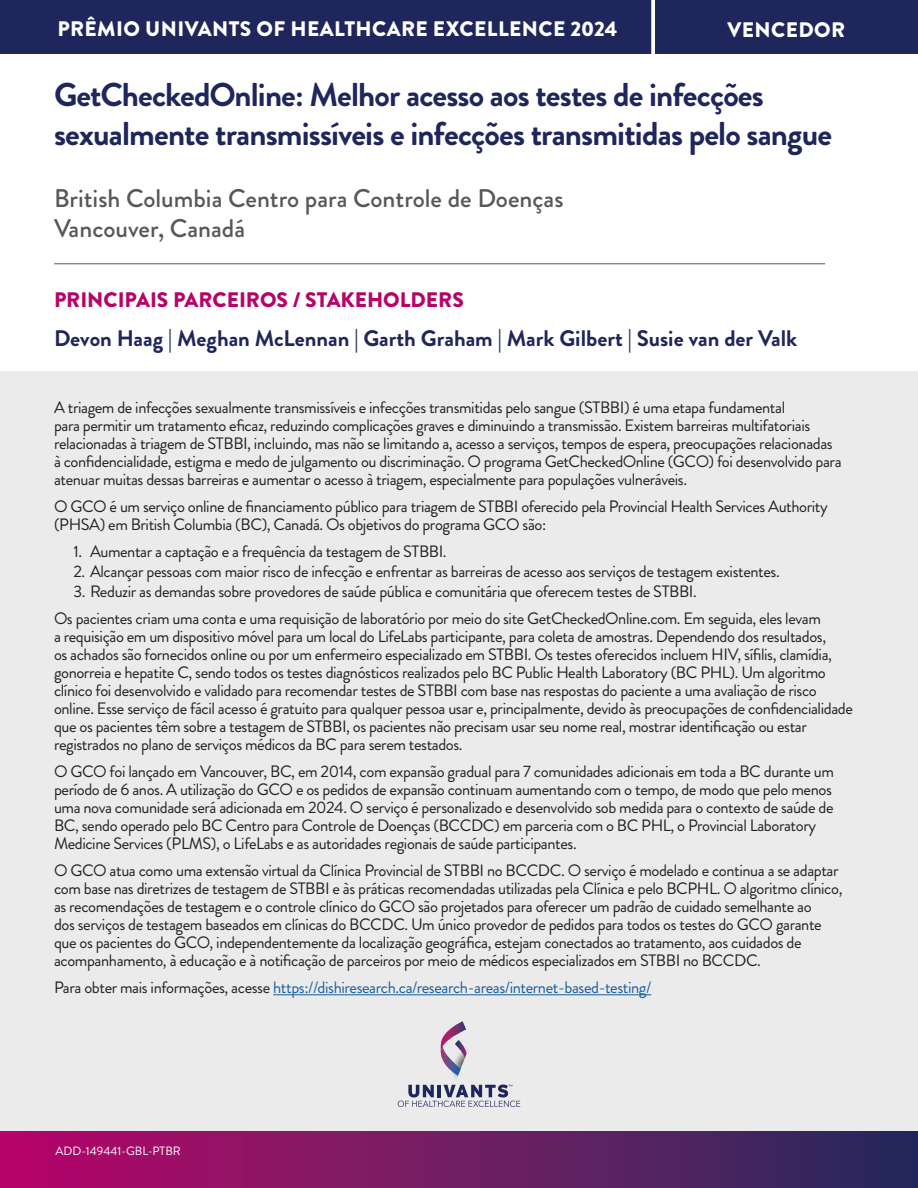
<style>
.page{position:relative;width:918px;height:1188px;background:#fff}
.page>*{position:absolute;margin:0;border:0;box-sizing:border-box;transform-origin:0 0}
.Page_1_Header{font:700 33px/39.6px "Brandon Grotesque";letter-spacing:-.025em;color:#1f265b}
.Page_1_Subhead{font:500 25.5px "Brandon Grotesque";color:#57585a}
.Page_1_Key_Partners{font:700 22.5px "Brandon Grotesque";color:#1f265b}
.t1{font:900 21px "Brandon Grotesque";letter-spacing:.02em;color:#fff}
.Page_1_Key_Partners_Header{font:900 21px "Brandon Grotesque";color:#b70369}
.Page_1_Body{font:16.5px/18px "Brandon Grotesque";letter-spacing:-.025em;color:#231f20}
.Page_1_Body-2{font:16.5px "Brandon Grotesque";letter-spacing:-.025em;color:#175d9e}
.ADD{font:12px "Brandon Grotesque";color:#fff}
.s1{color:#231f20}
</style>
<div class="page">
<hr style="left:54px;top:263px;width:771px;height:1px;background:#57585a">
<div style="left:0;top:371px;width:918px;height:763px;background:#ebebec"></div>
<hr style="left:273px;top:994px;width:378px;height:1px;background:#175d9e">
<svg style="left:398px;top:1021px;width:122px;height:86px"></svg>
<div style="left:0;top:1132px;width:918px;height:56px;background:linear-gradient(to right,#b8096a,#272d5c)"></div>
<div style="left:0;top:0;width:918px;height:54px;background:#1f265b"></div>
<svg style="left:651px;top:0;width:4px;height:54px"></svg>
<p class="t1" style="left:57px;top:14px;width:562px">PRÊMIO UNIVANTS OF HEALTHCARE EXCELLENCE 2024</p>
<p class="t1" style="left:727px;top:14px;width:119px">VENCEDOR</p>
<p class="Page_1_Header" style="left:54px;top:75px;width:780px">GetCheckedOnline: Melhor acesso aos testes de infecções sexualmente transmissíveis e infecções transmitidas pelo sangue</p>
<p class="Page_1_Subhead" style="left:54px;top:180px;width:511px">British Columbia Centro para Controle de Doenças</p>
<p class="Page_1_Subhead" style="left:54px;top:211px;width:193px">Vancouver, Canadá</p>
<p class="Page_1_Key_Partners_Header" style="left:54px;top:285px;width:411px">PRINCIPAIS PARCEIROS / STAKEHOLDERS</p>
<p class="Page_1_Key_Partners" style="left:54px;top:323px;width:745px">Devon Haag | Meghan McLennan | Garth Graham | Mark Gilbert | Susie van der Valk</p>
<p class="Page_1_Body" style="left:54px;top:398px;width:789px">A triagem de infecções sexualmente transmissíveis e infecções transmitidas pelo sangue (STBBI) é uma etapa fundamental<br>para permitir um tratamento eficaz, reduzindo complicações graves e diminuindo a transmissão. Existem barreiras multifatoriais relacionadas à triagem de STBBI, incluindo, mas não se limitando a, acesso a serviços, tempos de espera, preocupações relacionadas à confidencialidade, estigma e medo de julgamento ou discriminação. O programa GetCheckedOnline (GCO) foi desenvolvido para atenuar muitas dessas barreiras e aumentar o acesso à triagem, especialmente para populações vulneráveis.</p>
<p class="Page_1_Body" style="left:54px;top:497px;width:775px">O GCO é um serviço online de financiamento público para triagem de STBBI oferecido pela Provincial Health Services Authority (PHSA) em British Columbia (BC), Canadá. Os objetivos do programa GCO são:</p>
<p class="Page_1_Body" style="left:74px;top:542px;width:375px">1. Aumentar a captação e a frequência da testagem de STBBI.</p>
<p class="Page_1_Body" style="left:74px;top:563px;width:708px">2. Alcançar pessoas com maior risco de infecção e enfrentar as barreiras de acesso aos serviços de testagem existentes.</p>
<p class="Page_1_Body" style="left:74px;top:583px;width:625px">3. Reduzir as demandas sobre provedores de saúde pública e comunitária que oferecem testes de STBBI.</p>
<p class="Page_1_Body" style="left:54px;top:610px;width:800px">Os pacientes criam uma conta e uma requisição de laboratório por meio do site GetCheckedOnline.com. Em seguida, eles levam<br>a requisição em um dispositivo móvel para um local do LifeLabs participante, para coleta de amostras. Dependendo dos resultados,<br>os achados são fornecidos online ou por um enfermeiro especializado em STBBI. Os testes oferecidos incluem HIV, sífilis, clamídia, gonorreia e hepatite C, sendo todos os testes diagnósticos realizados pelo BC Public Health Laboratory (BC PHL). Um algoritmo clínico foi desenvolvido e validado para recomendar testes de STBBI com base nas respostas do paciente a uma avaliação de risco online. Esse serviço de fácil acesso é gratuito para qualquer pessoa usar e, principalmente, devido às preocupações de confidencialidade que os pacientes têm sobre a testagem de STBBI, os pacientes não precisam usar seu nome real, mostrar identificação ou estar registrados no plano de serviços médicos da BC para serem testados.</p>
<p class="Page_1_Body" style="left:54px;top:763px;width:782px">O GCO foi lançado em Vancouver, BC, em 2014, com expansão gradual para 7 comunidades adicionais em toda a BC durante um período de 6 anos. A utilização do GCO e os pedidos de expansão continuam aumentando com o tempo, de modo que pelo menos uma nova comunidade será adicionada em 2024. O serviço é personalizado e desenvolvido sob medida para o contexto de saúde de BC, sendo operado pelo BC Centro para Controle de Doenças (BCCDC) em parceria com o BC PHL, o Provincial Laboratory Medicine Services (PLMS), o LifeLabs e as autoridades regionais de saúde participantes.</p>
<p class="Page_1_Body" style="left:54px;top:862px;width:790px">O GCO atua como uma extensão virtual da Clínica Provincial de STBBI no BCCDC. O serviço é modelado e continua a se adaptar com base nas diretrizes de testagem de STBBI e às práticas recomendadas utilizadas pela Clínica e pelo BCPHL. O algoritmo clínico, as recomendações de testagem e o controle clínico do GCO são projetados para oferecer um padrão de cuidado semelhante ao<br>dos serviços de testagem baseados em clínicas do BCCDC. Um único provedor de pedidos para todos os testes do GCO garante que os pacientes do GCO, independentemente da localização geográfica, estejam conectados ao tratamento, aos cuidados de acompanhamento, à educação e à notificação de parceiros por meio de médicos especializados em STBBI no BCCDC.</p>
<p class="Page_1_Body-2" style="left:54px;top:976px;width:599px"><span class="s1">Para obter mais informações, acesse</span> https://dishiresearch.ca/research-areas/internet-based-testing/</p>
<p class="ADD" style="left:56px;top:1142px;width:127px">ADD-149441-GBL-PTBR</p>
</div>
